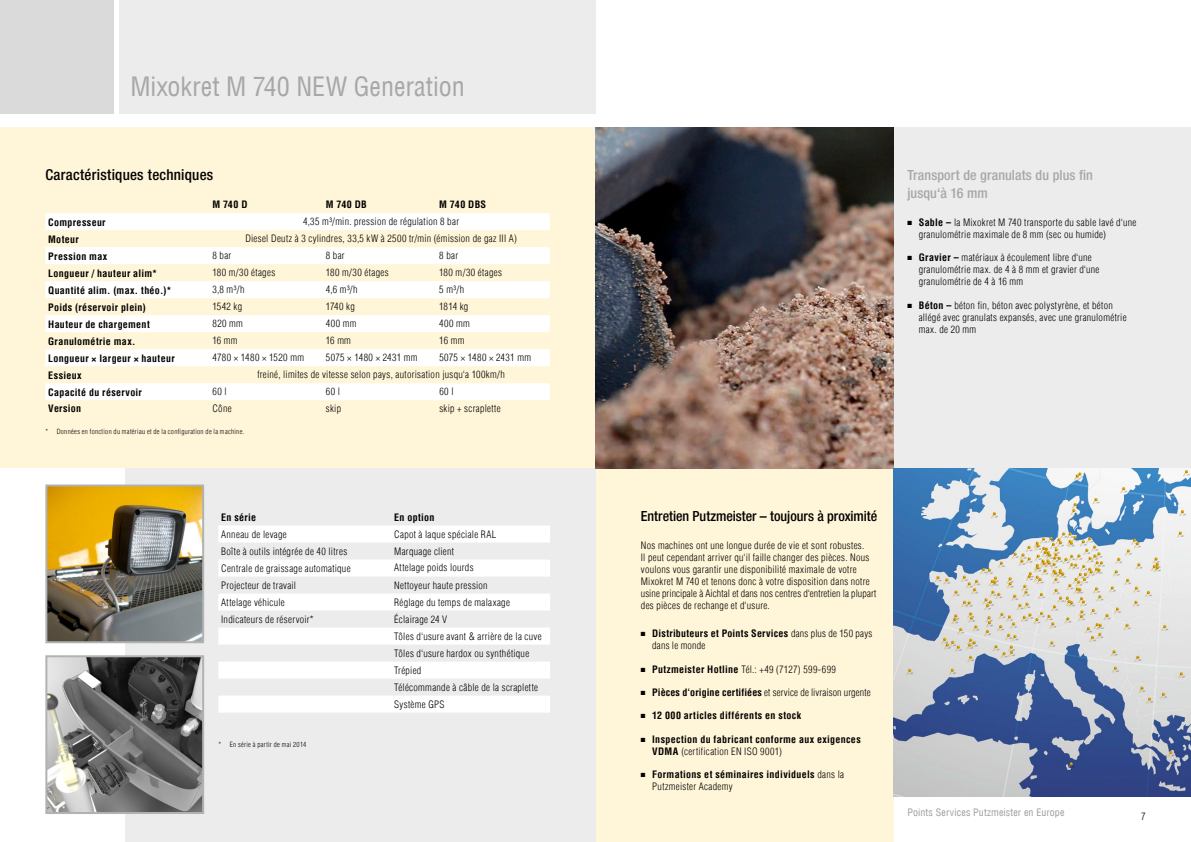
<style>
.page{position:relative;width:1191px;height:842px;background:#fff}
.page>*{position:absolute;margin:0;border:0;box-sizing:border-box;transform-origin:0 0}
.t1{font:condensed 26px "Helvetica Com";letter-spacing:-.005em;color:#a7a7a8}
.t2{font:500 condensed 15px "Helvetica Neue LT Com";letter-spacing:.015em;color:#000}
.t3{font:500 condensed 14px/17.5px "Helvetica Neue LT Com";letter-spacing:.005em;color:#a7a7a8}
.t4{font:500 condensed 14px "Helvetica Neue LT Com";color:#000}
.t5{font:300 condensed 10px/12px "Helvetica Com";letter-spacing:.03em;color:#000}
.t6{font:700 condensed 10px/12px "Helvetica Com";letter-spacing:.03em;color:#000}
.t7{font:300 condensed 10px "Helvetica Com";letter-spacing:.01em;color:#000}
.t8{font:condensed 10px "Helvetica Com";letter-spacing:.01em;color:#9c9d9d}
.t9{font:300 condensed 7px "Helvetica Com";letter-spacing:.045em;color:#000}
.s1{font-weight:700}
.s2{font-weight:300}
</style>
<div class="page">
<div style="left:587px;top:468px;width:306px;height:374px;background:#fff5d8"></div>
<div style="left:890px;top:128px;width:301px;height:340px;background:#ececed"></div>
<div style="left:119px;top:0;width:476px;height:113px;background:#ececed"></div>
<div style="left:0;top:0;width:113px;height:113px;background:#dadada"></div>
<div style="left:125px;top:468px;width:470px;height:374px;background:#ececed"></div>
<img style="left:48px;top:487px;width:153px;height:153px">
<div style="left:45px;top:484px;width:159px;height:159px;border:2px solid #b1b2b3"></div>
<img style="left:48px;top:658px;width:153px;height:153px">
<div style="left:45px;top:655px;width:159px;height:159px;border:2px solid #b1b2b3"></div>
<div style="left:0;top:128px;width:595px;height:340px;background:#fff5d8"></div>
<img style="left:595px;top:128px;width:298px;height:340px">
<img style="left:893px;top:468px;width:298px;height:329px">
<svg style="left:45px;top:213px;width:505px;height:187px;fill:#fff"></svg>
<svg style="left:218px;top:526px;width:332px;height:187px;fill:#fff"></svg>
<h1 class="t1" style="left:130px;top:70px;width:336px">Mixokret M 740 NEW Generation</h1>
<h2 class="t2" style="left:45px;top:166px;width:169px">Caractéristiques techniques</h2>
<p class="t6" style="left:212px;top:198px;width:37px">M 740 D</p>
<p class="t6" style="left:326px;top:198px;width:42px">M 740 DB</p>
<p class="t6" style="left:439px;top:198px;width:48px">M 740 DBS</p>
<p class="t6" style="left:48px;top:216px;width:59px">Compresseur</p>
<p class="t5" style="left:303px;top:216px;width:157px">4,35 m3/min. pression de régulation 8 bar</p>
<p class="t6" style="left:48px;top:233px;width:32px">Moteur</p>
<p class="t5" style="left:245px;top:233px;width:273px">Diesel Deutz à 3 cylindres, 33,5 kW à 2500 tr/min (émission de gaz III A)</p>
<p class="t6" style="left:48px;top:250px;width:61px">Pression max</p>
<p class="t5" style="left:212px;top:250px;width:20px">8 bar</p>
<p class="t5" style="left:326px;top:250px;width:20px">8 bar</p>
<p class="t5" style="left:439px;top:250px;width:20px">8 bar</p>
<p class="t6" style="left:48px;top:267px;width:110px">Longueur / hauteur alim*</p>
<p class="t5" style="left:212px;top:267px;width:64px">180 m/30 étages</p>
<p class="t5" style="left:326px;top:267px;width:64px">180 m/30 étages</p>
<p class="t5" style="left:439px;top:267px;width:64px">180 m/30 étages</p>
<p class="t6" style="left:48px;top:284px;width:125px">Quantité alim. (max. théo.)*</p>
<p class="t5" style="left:212px;top:284px;width:33px">3,8 m3/h</p>
<p class="t5" style="left:326px;top:284px;width:33px">4,6 m3/h</p>
<p class="t5" style="left:439px;top:284px;width:26px">5 m3/h</p>
<p class="t6" style="left:48px;top:301px;width:99px">Poids (réservoir plein)</p>
<p class="t5" style="left:212px;top:301px;width:31px">1542 kg</p>
<p class="t5" style="left:326px;top:301px;width:30px">1740 kg</p>
<p class="t5" style="left:439px;top:301px;width:31px">1814 kg</p>
<p class="t6" style="left:48px;top:318px;width:103px">Hauteur de chargement</p>
<p class="t5" style="left:212px;top:318px;width:32px">820 mm</p>
<p class="t5" style="left:326px;top:318px;width:32px">400 mm</p>
<p class="t5" style="left:439px;top:318px;width:32px">400 mm</p>
<p class="t6" style="left:48px;top:335px;width:89px">Granulométrie max.</p>
<p class="t5" style="left:212px;top:335px;width:27px">16 mm</p>
<p class="t5" style="left:326px;top:335px;width:27px">16 mm</p>
<p class="t5" style="left:439px;top:335px;width:27px">16 mm</p>
<p class="t6" style="left:48px;top:352px;width:128px">Longueur × largeur × hauteur</p>
<p class="t5" style="left:212px;top:352px;width:93px">4780 × 1480 × 1520 mm</p>
<p class="t5" style="left:326px;top:352px;width:93px">5075 × 1480 × 2431 mm</p>
<p class="t5" style="left:439px;top:352px;width:93px">5075 × 1480 × 2431 mm</p>
<p class="t6" style="left:48px;top:369px;width:35px">Essieux</p>
<p class="t5" style="left:257px;top:369px;width:249px">freiné, limites de vitesse selon pays, autorisation jusqu‘a 100km/h</p>
<p class="t6" style="left:48px;top:386px;width:95px">Capacité du réservoir</p>
<p class="t5" style="left:212px;top:386px;width:16px">60 l</p>
<p class="t5" style="left:326px;top:386px;width:16px">60 l</p>
<p class="t5" style="left:439px;top:386px;width:16px">60 l</p>
<p class="t6" style="left:48px;top:402px;width:34px">Version</p>
<p class="t5" style="left:212px;top:402px;width:21px">Cône</p>
<p class="t5" style="left:326px;top:402px;width:17px">skip</p>
<p class="t5" style="left:439px;top:402px;width:63px">skip + scraplette</p>
<p class="t9" style="left:45px;top:427px;width:200px">* Données en fonction du matériau et de la configuration de la machine.</p>
<p class="t6" style="left:221px;top:511px;width:37px">En série</p>
<p class="t6" style="left:394px;top:511px;width:42px">En option</p>
<p class="t5" style="left:221px;top:528px;width:67px">Anneau de levage</p>
<p class="t5" style="left:394px;top:528px;width:104px">Capot à laque spéciale RAL</p>
<p class="t5" style="left:221px;top:545px;width:127px">Boîte à outils intégrée de 40 litres</p>
<p class="t5" style="left:394px;top:545px;width:61px">Marquage client</p>
<p class="t5" style="left:221px;top:562px;width:131px">Centrale de graissage automatique</p>
<p class="t5" style="left:394px;top:561px;width:81px">Attelage poids lourds</p>
<p class="t5" style="left:221px;top:579px;width:76px">Projecteur de travail</p>
<p class="t5" style="left:394px;top:579px;width:95px">Nettoyeur haute pression</p>
<p class="t5" style="left:221px;top:596px;width:65px">Attelage véhicule</p>
<p class="t5" style="left:394px;top:596px;width:117px">Réglage du temps de malaxage</p>
<p class="t5" style="left:221px;top:613px;width:94px">Indicateurs de réservoir*</p>
<p class="t5" style="left:394px;top:610px;width:149px;line-height:17px">Éclairage 24 V<br>Tôles d‘usure avant &amp; arrière de la cuve<br>Tôles d‘usure hardox ou synthétique<br>Trépied<br>Télécommande à câble de la scraplette<br>Système GPS</p>
<p class="t9" style="left:218px;top:740px;width:90px">* En série à partir de mai 2014</p>
<h3 class="t3" style="left:907px;top:166px;width:187px">Transport de granulats du plus fin jusqu‘à 16 mm</h3>
<p class="t5" style="left:918px;top:216px;width:219px;text-indent:-11px">■ <span class="s1">Sable –</span> la Mixokret M 740 transporte du sable lavé d‘une granulométrie maximale de 8 mm (sec ou humide)</p>
<p class="t5" style="left:918px;top:251px;width:182px;text-indent:-11px">■ <span class="s1">Gravier –</span> matériaux à écoulement libre d‘une granulométrie max. de 4 à 8 mm et gravier d‘une granulométrie de 4 à 16 mm</p>
<p class="t5" style="left:918px;top:299px;width:209px;text-indent:-11px">■ <span class="s1">Béton –</span> béton fin, béton avec polystyrène, et béton allégé avec granulats expansés, avec une granulométrie max. de 20 mm</p>
<h3 class="t4" style="left:641px;top:507px;width:238px">Entretien Putzmeister – toujours à proximité</h3>
<p class="t5" style="left:641px;top:539px;width:237px">Nos machines ont une longue durée de vie et sont robustes.<br>Il peut cependant arriver qu‘il faille changer des pièces. Nous voulons vous garantir une disponibilité maximale de votre Mixokret M 740 et tenons donc à votre disposition dans notre usine principale à Aichtal et dans nos centres d‘entretien la plupart des pièces de rechange et d‘usure.</p>
<p class="t6" style="left:652px;top:627px;width:222px;text-indent:-11px">■ Distributeurs et Points Services <span class="s2">dans plus de 150 pays dans le monde</span></p>
<p class="t5" style="left:641px;top:663px;width:197px">■ <span class="s1">Putzmeister Hotline</span> Tél.: +49 (7127) 599-699</p>
<p class="t7" style="left:641px;top:686px;width:231px">■ <span class="s1">Pièces d‘origine certifiées</span> et service de livraison urgente</p>
<p class="t6" style="left:641px;top:709px;width:162px">■ 12 000 articles différents en stock</p>
<p class="t6" style="left:652px;top:733px;width:210px;text-indent:-11px">■ Inspection du fabricant conforme aux exigences<br>VDMA <span class="s2">(certification EN ISO 9001)</span></p>
<p class="t6" style="left:652px;top:768px;width:193px;text-indent:-11px">■ Formations et séminaires individuels <span class="s2">dans la<br>Putzmeister Academy</span></p>
<p class="t8" style="left:907px;top:806px;width:158px">Points Services Putzmeister en Europe</p>
<p class="t5" style="left:1141px;top:810px;width:6px">7</p>
</div>
